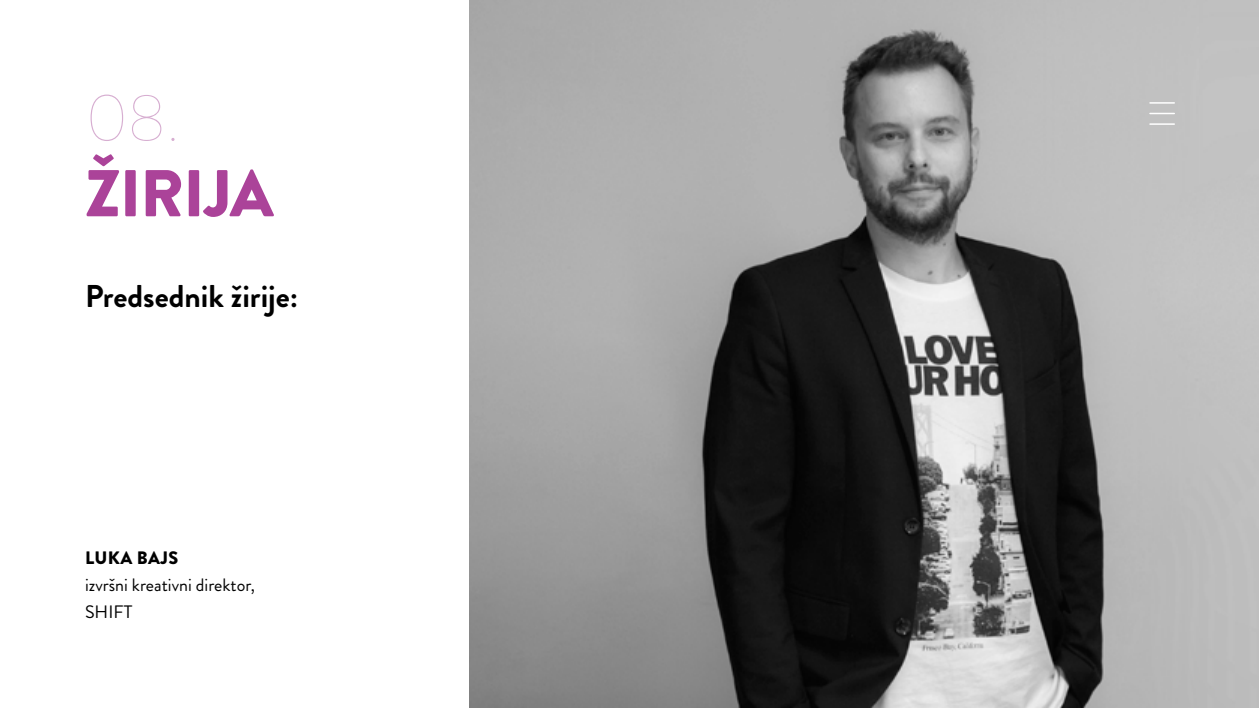
<style>
.page{position:relative;width:1259px;height:708px;background:#fff}
.page>*{position:absolute;margin:0;border:0;box-sizing:border-box;transform-origin:0 0}
.t1{font:900 66px "Brandon Grotesque";letter-spacing:-.02em;color:#ab4399}
.t2{font:100 66px "Brandon Grotesque";color:#d7aed1}
.t3{font:700 31.5px "Brandon Grotesque";color:#000}
.t4{font:18px/27px "Brandon Grotesque";color:#000}
.t5{font:900 18px "Brandon Grotesque";letter-spacing:.02em;color:#000}
</style>
<div class="page">
<img style="left:469px;top:0;width:790px;height:708px">
<hr style="left:1150px;top:102px;width:24px;height:2px;background:#fff">
<svg style="left:1150px;top:113px;width:24px;height:1px"></svg>
<hr style="left:1150px;top:123px;width:24px;height:2px;background:#fff">
<h1 class="t2" style="left:85px;top:73px;width:97px">08.</h1>
<h1 class="t1" style="left:85px;top:147px;width:190px">ŽIRIJA</h1>
<h2 class="t3" style="left:85px;top:274px;width:215px">Predsednik žirije:</h2>
<p class="t5" style="left:85px;top:545px;width:95px">LUKA BAJS</p>
<p class="t4" style="left:85px;top:571px;width:171px">izvršni kreativni direktor,<br>SHIFT</p>
</div>
